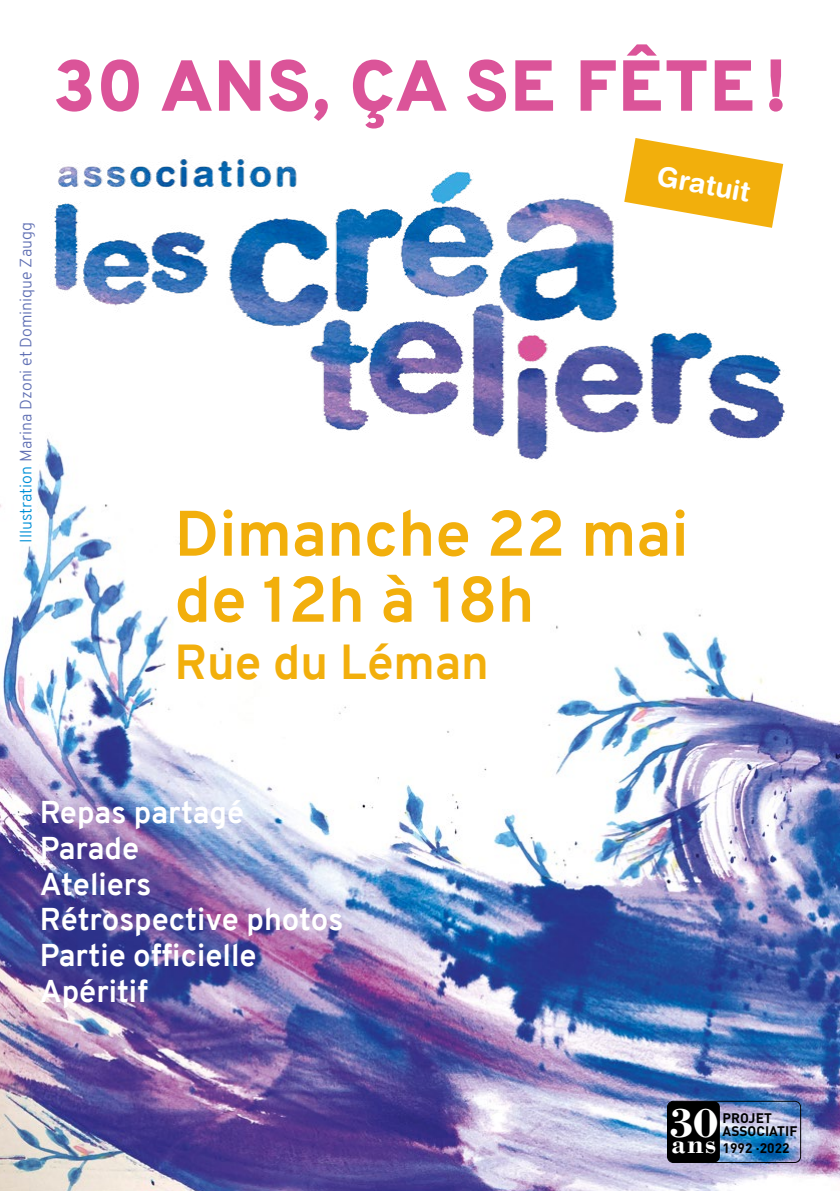
<style>
.page{position:relative;width:840px;height:1191px;background:#fff}
.page>*{position:absolute;margin:0;border:0;box-sizing:border-box;transform-origin:0 0}
.t1{font:900 72px "Overpass";letter-spacing:.01em;color:#db5499}
.t2{font:700 64.2px/66px "Overpass";color:#f2af0c}
.t3{font:700 48px "Overpass";color:#f2af0c}
.t4{font:700 30.8px/35.6px "Overpass";color:#fff}
.t5{font:700 28.8px "Bodoni";color:#fff}
.t6{font:700 27.4px "Helvetica Rounded";color:#fff}
.t7{font:300 16px "Overpass";color:#6070b4}
.t8{font:700 13.8px/13.8px "DIN";letter-spacing:.005em;color:#000}
.s1{color:#0090d7}
</style>
<div class="page">
<img style="left:0;top:462px;width:839px;height:729px">
<img style="left:45px;top:159px;width:740px;height:303px">
<div style="left:666px;top:1101px;width:134px;height:61px;border:1px solid #000;border-radius:6px"></div>
<div style="left:667px;top:1101px;width:52px;height:61px;background:#000;border-radius:6px"></div>
<svg style="left:624px;top:138px;width:158px;height:90px"></svg>
<h1 class="t1" style="left:53px;top:34px;width:735px">30 ANS, ÇA SE FÊTE!</h1>
<p class="t7" style="left:15px;top:543px;width:322px;rotate:-90deg"><span class="s1">Illustration</span> Marina Dzoni et Dominique Zaugg</p>
<p class="t6" style="left:659px;top:159px;width:96px;rotate:10deg">Gratuit</p>
<h2 class="t2" style="left:174px;top:501px;width:515px">Dimanche 22 mai de 12h à 18h</h2>
<h3 class="t3" style="left:174px;top:628px;width:315px">Rue du Léman</h3>
<p class="t4" style="left:40px;top:795px;width:305px">Repas partagé<br>Parade<br>Ateliers<br>Rétrospective photos<br>Partie officielle<br>Apéritif</p>
<p class="t5" style="left:668px;top:1125px;width:51px"><sup>30</sup>ans</p>
<p class="t8" style="left:722px;top:1110px;width:76px">PROJET<br>ASSOCIATIF</p>
<p class="t8" style="left:722px;top:1140px;width:69px">1992 ·2022</p>
</div>
